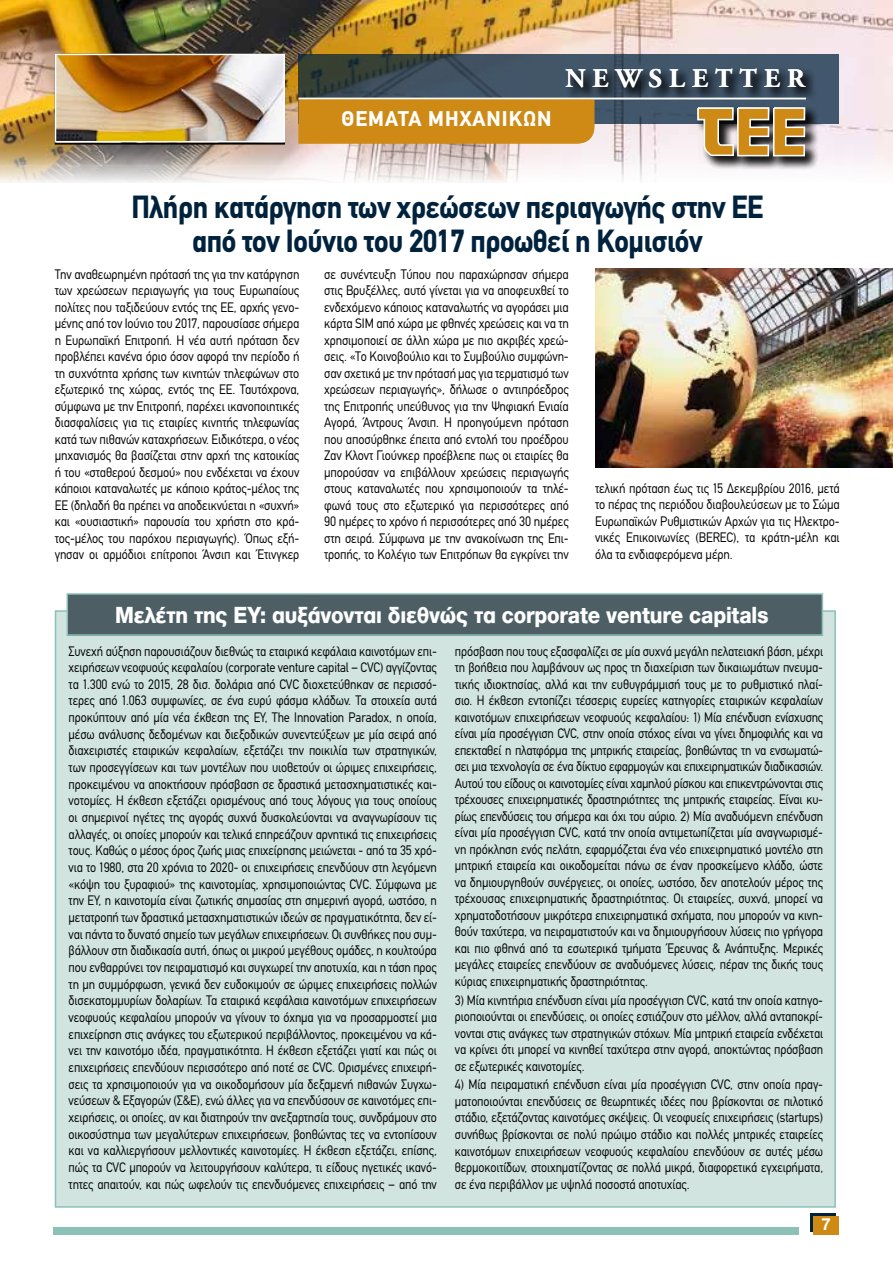
<style>
.page{position:relative;width:893px;height:1263px;background:#fff}
.page>*{position:absolute;margin:0;border:0;box-sizing:border-box;transform-origin:0 0}
.t1{font:700 31.5px/34.5px "CF Din";letter-spacing:-.01em;color:#00223d;text-align:center;scale:.91 1}
.t2{font:700 27px "CF Garamond";letter-spacing:.26em;color:#fff}
.t3{font:800 24px "Helvetica Neue Greek";letter-spacing:-.01em;color:#fff;scale:.91 1}
.t4{font:700 21px "CF Din";letter-spacing:.05em;color:#fff}
.t5{font:700 18px "Helvetica Neue Greek";color:#fff}
.t6{font:13.5px/16.6px "CF Din";letter-spacing:-.01em;color:#000;text-align:justify;scale:.9 1}
.t7{font:13.5px/16.5px "CF Din";letter-spacing:-.01em;color:#000;text-align:justify;scale:.91 1}
</style>
<div class="page">
<img style="left:0;top:165px;width:781px;height:18px">
<img style="left:0;top:0;width:893px;height:165px">
<svg style="left:299px;top:54px;width:540px;height:69px;background:#3e4f5d"></svg>
<div style="left:55px;top:54px;width:230px;height:91px;border:2px solid #000"></div>
<div style="left:565px;top:67px;width:254px;height:35px;background:#000;opacity:.75"></div>
<div style="left:695px;top:105px;width:53px;height:65px;background:#000;opacity:.75"></div>
<div style="left:735px;top:105px;width:48px;height:65px;background:#000;opacity:.75"></div>
<div style="left:771px;top:105px;width:48px;height:65px;background:#000;opacity:.75"></div>
<svg style="left:696px;top:107px;width:110px;height:50px;background:#b69257"></svg>
<img style="left:58px;top:57px;width:224px;height:82px">
<div style="left:55px;top:54px;width:230px;height:88px;border:2px solid #fff"></div>
<div style="left:299px;top:99px;width:297px;height:45px;background:#ce8a14"></div>
<hr style="left:299px;top:98px;width:507px;height:1px;background:#fff">
<div style="left:810px;top:1214px;width:26px;height:18px;background:#00223d"></div>
<div style="left:813px;top:1216px;width:26px;height:18px;background:#ce8a14"></div>
<div style="left:53px;top:1227px;width:746px;height:7px;background:#8cc1b8"></div>
<div style="left:55px;top:610px;width:781px;height:598px;background:#d1e4e0;border:2px solid #8cc1b8"></div>
<div style="left:67px;top:594px;width:755px;height:41px;background:#4d5f65"></div>
<div style="left:67px;top:593px;width:756px;height:43px;border:2px solid #8cc1b8"></div>
<img style="left:595px;top:269px;width:298px;height:199px">
<h3 class="t4" style="left:342px;top:108px;width:211px">ΘΕΜΑΤΑ ΜΗΧΑΝΙΚΩΝ</h3>
<h2 class="t2" style="left:565px;top:65px;width:241px">NEWSLETTER</h2>
<h1 class="t1" style="left:131px;top:190px;width:696px">Πλήρη κατάργηση των χρεώσεων περιαγωγής στην ΕΕ από τον Ιούνιο του 2017 προωθεί η Κομισιόν</h1>
<p class="t7" style="left:55px;top:266px;width:270px">Την αναθεωρημένη πρότασή της για την κατάργηση των χρεώσεων περιαγωγής για τους Ευρωπαίους πολίτες που ταξιδεύουν εντός της ΕΕ, αρχής γενο&shy;μένης από τον Ιούνιο του 2017, παρουσίασε σήμερα η Ευρωπαϊκή Επιτροπή. Η νέα αυτή πρόταση δεν προβλέπει κανένα όριο όσον αφορά την περίοδο ή τη συχνότητα χρήσης των κινητών τηλεφώνων στο εξωτερικό της χώρας, εντός της ΕΕ. Ταυτόχρονα, σύμφωνα με την Επιτροπή, παρέχει ικανοποιητικές διασφαλίσεις για τις εταιρίες κινητής τηλεφωνίας κατά των πιθανών καταχρήσεων. Ειδικότερα, ο νέος μηχανισμός θα βασίζεται στην αρχή της κατοικίας ή του «σταθερού δεσμού» που ενδέχεται να έχουν κάποιοι καταναλωτές με κάποιο κράτος-μέλος της ΕΕ (δηλαδή θα πρέπει να αποδεικνύεται η «συχνή» και «ουσιαστική» παρουσία του χρήστη στο κρά&shy;τος-μέλος του παρόχου περιαγωγής). Όπως εξή&shy;γησαν οι αρμόδιοι επίτροποι Άνσιπ και Έτινγκερ</p>
<p class="t7" style="left:324px;top:266px;width:270px">σε συνέντευξη Τύπου που παραχώρησαν σήμερα στις Βρυξέλλες, αυτό γίνεται για να αποφευχθεί το ενδεχόμενο κάποιος καταναλωτής να αγοράσει μια κάρτα SIM από χώρα με φθηνές χρεώσεις και να τη χρησιμοποιεί σε άλλη χώρα με πιο ακριβές χρεώ&shy;σεις. «Το Κοινοβούλιο και το Συμβούλιο συμφώνη&shy;σαν σχετικά με την πρότασή μας για τερματισμό των χρεώσεων περιαγωγής», δήλωσε ο αντιπρόεδρος της Επιτροπής υπεύθυνος για την Ψηφιακή Ενιαία Αγορά, Άντρους Άνσιπ. Η προηγούμενη πρόταση που αποσύρθηκε έπειτα από εντολή του προέδρου Ζαν Κλοντ Γιούνκερ προέβλεπε πως οι εταιρίες θα μπορούσαν να επιβάλλουν χρεώσεις περιαγωγής στους καταναλωτές που χρησιμοποιούν τα τηλέ&shy;φωνά τους στο εξωτερικό για περισσότερες από 90 ημέρες το χρόνο ή περισσότερες από 30 ημέρες στη σειρά. Σύμφωνα με την ανακοίνωση της Επι&shy;τροπής, το Κολέγιο των Επιτρόπων θα εγκρίνει την</p>
<p class="t7" style="left:595px;top:480px;width:270px">τελική πρόταση έως τις 15 Δεκεμβρίου 2016, μετά το πέρας της περιόδου διαβουλεύσεων με το Σώμα Ευρωπαϊκών Ρυθμιστικών Αρχών για τις Ηλεκτρο&shy;νικές Επικοινωνίες (BEREC), τα κράτη-μέλη και όλα τα ενδιαφερόμενα μέρη.</p>
<h3 class="t3" style="left:115px;top:602px;width:719px">Μελέτη της EY: αυξάνονται διεθνώς τα corporate venture capitals</h3>
<p class="t6" style="left:69px;top:642px;width:411px">Συνεχή αύξηση παρουσιάζουν διεθνώς τα εταιρικά κεφάλαια καινοτόμων επι&shy;χειρήσεων νεοφυούς κεφαλαίου (corporate venture capital – CVC) αγγίζοντας τα 1.300 ενώ το 2015, 28 δισ. δολάρια από CVC διοχετεύθηκαν σε περισσό&shy;τερες από 1.063 συμφωνίες, σε ένα ευρύ φάσμα κλάδων. Τα στοιχεία αυτά προκύπτουν από μία νέα έκθεση της ΕΥ, The Innovation Paradox, η οποία, μέσω ανάλυσης δεδομένων και διεξοδικών συνεντεύξεων με μία σειρά από διαχειριστές εταιρικών κεφαλαίων, εξετάζει την ποικιλία των στρατηγικών, των προσεγγίσεων και των μοντέλων που υιοθετούν οι ώριμες επιχειρήσεις, προκειμένου να αποκτήσουν πρόσβαση σε δραστικά μετασχηματιστικές και&shy;νοτομίες. Η έκθεση εξετάζει ορισμένους από τους λόγους για τους οποίους οι σημερινοί ηγέτες της αγοράς συχνά δυσκολεύονται να αναγνωρίσουν τις αλλαγές, οι οποίες μπορούν και τελικά επηρεάζουν αρνητικά τις επιχειρήσεις τους. Καθώς ο μέσος όρος ζωής μιας επιχείρησης μειώνεται - από τα 35 χρό&shy;νια το 1980, στα 20 χρόνια το 2020- οι επιχειρήσεις επενδύουν στη λεγόμενη «κόψη του ξυραφιού» της καινοτομίας, χρησιμοποιώντας CVC. Σύμφωνα με την EY, η καινοτομία είναι ζωτικής σημασίας στη σημερινή αγορά, ωστόσο, η μετατροπή των δραστικά μετασχηματιστικών ιδεών σε πραγματικότητα, δεν εί&shy;ναι πάντα το δυνατό σημείο των μεγάλων επιχειρήσεων. Οι συνθήκες που συμ&shy;βάλλουν στη διαδικασία αυτή, όπως οι μικρού μεγέθους ομάδες, η κουλτούρα που ενθαρρύνει τον πειραματισμό και συγχωρεί την αποτυχία, και η τάση προς τη μη συμμόρφωση, γενικά δεν ευδοκιμούν σε ώριμες επιχειρήσεις πολλών δισεκατομμυρίων δολαρίων. Τα εταιρικά κεφάλαια καινοτόμων επιχειρήσεων νεοφυούς κεφαλαίου μπορούν να γίνουν το όχημα για να προσαρμοστεί μια επιχείρηση στις ανάγκες του εξωτερικού περιβάλλοντος, προκειμένου να κά&shy;νει την καινοτόμο ιδέα, πραγματικότητα. Η έκθεση εξετάζει γιατί και πώς οι επιχειρήσεις επενδύουν περισσότερο από ποτέ σε CVC. Ορισμένες επιχειρή&shy;σεις τα χρησιμοποιούν για να οικοδομήσουν μία δεξαμενή πιθανών Συγχω&shy;νεύσεων &amp; Εξαγορών (Σ&amp;Ε), ενώ άλλες για να επενδύσουν σε καινοτόμες επι&shy;χειρήσεις, οι οποίες, αν και διατηρούν την ανεξαρτησία τους, συνδράμουν στο οικοσύστημα των μεγαλύτερων επιχειρήσεων, βοηθώντας τες να εντοπίσουν και να καλλιεργήσουν μελλοντικές καινοτομίες. Η έκθεση εξετάζει, επίσης, πώς τα CVC μπορούν να λειτουργήσουν καλύτερα, τι είδους ηγετικές ικανό&shy;τητες απαιτούν, και πώς ωφελούν τις επενδυόμενες επιχειρήσεις – από την</p>
<p class="t6" style="left:455px;top:643px;width:411px">πρόσβαση που τους εξασφαλίζει σε μία συχνά μεγάλη πελατειακή βάση, μέχρι τη βοήθεια που λαμβάνουν ως προς τη διαχείριση των δικαιωμάτων πνευμα&shy;τικής ιδιοκτησίας, αλλά και την ευθυγράμμισή τους με το ρυθμιστικό πλαί&shy;σιο. Η έκθεση εντοπίζει τέσσερις ευρείες κατηγορίες εταιρικών κεφαλαίων καινοτόμων επιχειρήσεων νεοφυούς κεφαλαίου: 1) Μία επένδυση ενίσχυσης είναι μία προσέγγιση CVC, στην οποία στόχος είναι να γίνει δημοφιλής και να επεκταθεί η πλατφόρμα της μητρικής εταιρείας, βοηθώντας τη να ενσωματώ&shy;σει μια τεχνολογία σε ένα δίκτυο εφαρμογών και επιχειρηματικών διαδικασιών.<br>Αυτού του είδους οι καινοτομίες είναι χαμηλού ρίσκου και επικεντρώνονται στις τρέχουσες επιχειρηματικές δραστηριότητες της μητρικής εταιρείας. Είναι κυ&shy;ρίως επενδύσεις του σήμερα και όχι του αύριο. 2) Μία αναδυόμενη επένδυση είναι μία προσέγγιση CVC, κατά την οποία αντιμετωπίζεται μία αναγνωρισμέ&shy;νη πρόκληση ενός πελάτη, εφαρμόζεται ένα νέο επιχειρηματικό μοντέλο στη μητρική εταιρεία και οικοδομείται πάνω σε έναν προσκείμενο κλάδο, ώστε να δημιουργηθούν συνέργειες, οι οποίες, ωστόσο, δεν αποτελούν μέρος της τρέχουσας επιχειρηματικής δραστηριότητας. Οι εταιρείες, συχνά, μπορεί να χρηματοδοτήσουν μικρότερα επιχειρηματικά σχήματα, που μπορούν να κινη&shy;θούν ταχύτερα, να πειραματιστούν και να δημιουργήσουν λύσεις πιο γρήγορα και πιο φθηνά από τα εσωτερικά τμήματα Έρευνας &amp; Ανάπτυξης. Μερικές μεγάλες εταιρείες επενδύουν σε αναδυόμενες λύσεις, πέραν της δικής τους κύριας επιχειρηματικής δραστηριότητας.</p>
<p class="t6" style="left:455px;top:992px;width:411px">3) Μία κινητήρια επένδυση είναι μία προσέγγιση CVC, κατά την οποία κατηγο&shy;ριοποιούνται οι επενδύσεις, οι οποίες εστιάζουν στο μέλλον, αλλά ανταποκρί&shy;νονται στις ανάγκες των στρατηγικών στόχων. Μία μητρική εταιρεία ενδέχεται να κρίνει ότι μπορεί να κινηθεί ταχύτερα στην αγορά, αποκτώντας πρόσβαση σε εξωτερικές καινοτομίες.</p>
<p class="t6" style="left:455px;top:1076px;width:411px">4) Μία πειραματική επένδυση είναι μία προσέγγιση CVC, στην οποία πραγ&shy;ματοποιούνται επενδύσεις σε θεωρητικές ιδέες που βρίσκονται σε πιλοτικό στάδιο, εξετάζοντας καινοτόμες σκέψεις. Οι νεοφυείς επιχειρήσεις (startups) συνήθως βρίσκονται σε πολύ πρώιμο στάδιο και πολλές μητρικές εταιρείες καινοτόμων επιχειρήσεων νεοφυούς κεφαλαίου επενδύουν σε αυτές μέσω θερμοκοιτίδων, στοιχηματίζοντας σε πολλά μικρά, διαφορετικά εγχειρήματα, σε ένα περιβάλλον με υψηλά ποσοστά αποτυχίας.</p>
<h3 class="t5" style="left:821px;top:1215px;width:11px">7</h3>
</div>
